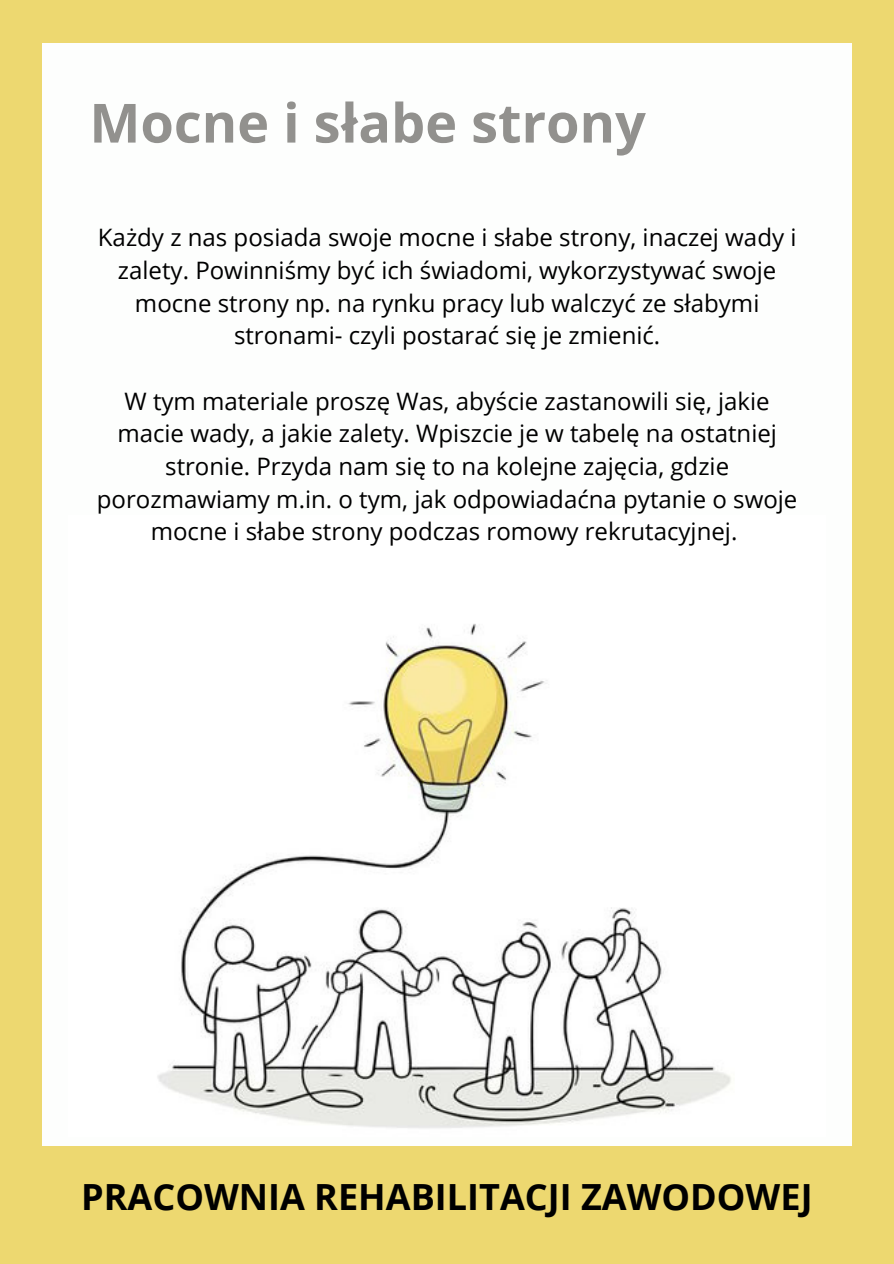
<style>
.page{position:relative;width:894px;height:1264px;background:#fff}
.page>*{position:absolute;margin:0;border:0;box-sizing:border-box;transform-origin:0 0}
.t1{font:700 54px "Open Sans";color:#92918e}
.t2{font:700 36px "Open Sans";color:#000}
.t3{font:24px/32.7px "Open Sans";color:#000;text-align:center}
</style>
<div class="page">
<div style="left:0;top:0;width:893px;height:1263px;background:#edd870"></div>
<div style="left:43px;top:43px;width:808px;height:1102px;background:#fdfefd"></div>
<img style="left:157px;top:624px;width:574px;height:504px">
<p class="t1" style="left:89px;top:85px;width:557px">Mocne i słabe strony</p>
<p class="t3" style="left:98px;top:221px;width:699px">Każdy z nas posiada swoje mocne i słabe strony, inaczej wady i zalety. Powinniśmy być ich świadomi, wykorzystywać swoje mocne strony np. na rynku pracy lub walczyć ze słabymi stronami- czyli postarać się je zmienić.</p>
<p class="t3" style="left:97px;top:384px;width:701px">W tym materiale proszę Was, abyście zastanowili się, jakie macie wady, a jakie zalety. Wpiszcie je w tabelę na ostatniej stronie. Przyda nam się to na kolejne zajęcia, gdzie porozmawiamy m.in. o tym, jak odpowiadaćna pytanie o swoje mocne i słabe strony podczas romowy rekrutacyjnej.</p>
<p class="t2" style="left:81px;top:1171px;width:732px">PRACOWNIA REHABILITACJI ZAWODOWEJ</p>
</div>
